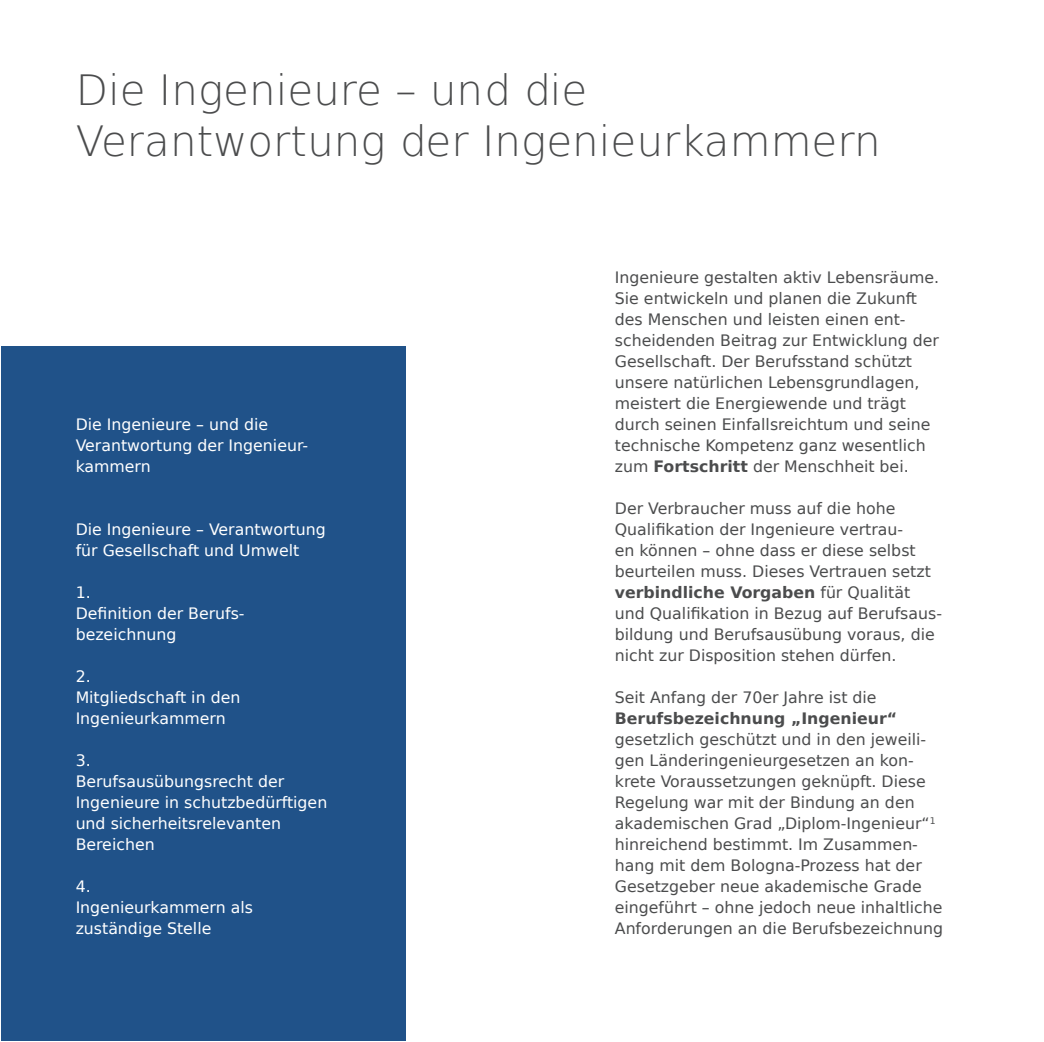
<style>
.page{position:relative;width:1044px;height:1042px;background:#fff}
.page>*{position:absolute;margin:0;border:0;box-sizing:border-box;transform-origin:0 0}
.t1{font:200 42px/50.4px "DejaVu Sans";color:#4b4c4d}
.t2{font:15.75px/21px "DejaVu Sans";color:#4b4c4d}
.t3{font:15.75px/21px "DejaVu Sans";color:#fff}
.t4{font:700 15.75px "DejaVu Sans";color:#4b4c4d}
.s1{font-weight:700}
</style>
<div class="page">
<div style="left:1px;top:346px;width:404px;height:695px;background:#205289"></div>
<h1 class="t1" style="left:76px;top:64px;width:806px">Die Ingenieure – und die<br>Verantwortung der Ingenieurkammern</h1>
<p class="t3" style="left:76px;top:414px;width:234px">Die Ingenieure – und die<br>Verantwortung der Ingenieur&shy;kammern</p>
<p class="t3" style="left:76px;top:519px;width:251px">Die Ingenieure – Verantwortung für Gesellschaft und Umwelt</p>
<p class="t3" style="left:76px;top:582px;width:170px">1.<br>Definition der Berufs&shy;bezeichnung</p>
<p class="t3" style="left:76px;top:666px;width:166px">2.<br>Mitgliedschaft in den<br>Ingenieurkammern</p>
<p class="t3" style="left:76px;top:750px;width:253px">3.<br>Berufsausübungsrecht der<br>Ingenieure in schutzbedürftigen und sicherheitsrelevanten<br>Bereichen</p>
<p class="t3" style="left:76px;top:876px;width:179px">4.<br>Ingenieurkammern als zuständige Stelle</p>
<p class="t2" style="left:614px;top:267px;width:325px">Ingenieure gestalten aktiv Lebensräume.<br>Sie entwickeln und planen die Zukunft des Menschen und leisten einen ent&shy;scheidenden Beitrag zur Entwicklung der Gesellschaft. Der Berufsstand schützt unsere natürlichen Lebensgrundlagen, meistert die Energiewende und trägt durch seinen Einfallsreichtum und seine technische Kompetenz ganz wesentlich zum <span class="s1">Fortschritt</span> der Menschheit bei.</p>
<p class="t2" style="left:614px;top:498px;width:328px">Der Verbraucher muss auf die hohe Qualifikation der Ingenieure vertrau-<br>en können – ohne dass er diese selbst beurteilen muss. Dieses Vertrauen setzt <span class="s1">verbindliche Vorgaben</span> für Qualität und Qualifikation in Bezug auf Berufsaus&shy;bildung und Berufsausübung voraus, die nicht zur Disposition stehen dürfen.</p>
<p class="t2" style="left:614px;top:686px;width:263px">Seit Anfang der 70er Jahre ist die</p>
<p class="t4" style="left:614px;top:706px;width:284px">Berufsbezeichnung „Ingenieur“</p>
<p class="t2" style="left:614px;top:728px;width:329px">gesetzlich geschützt und in den jeweili&shy;gen Länderingenieurgesetzen an kon&shy;krete Voraussetzungen geknüpft. Diese Regelung war mit der Bindung an den akademischen Grad „Diplom-Ingenieur“<sup>1 </sup>hinreichend bestimmt. Im Zusammen&shy;hang mit dem Bologna-Prozess hat der Gesetzgeber neue akademische Grade eingeführt – ohne jedoch neue inhaltliche Anforderungen an die Berufsbezeichnung</p>
</div>
